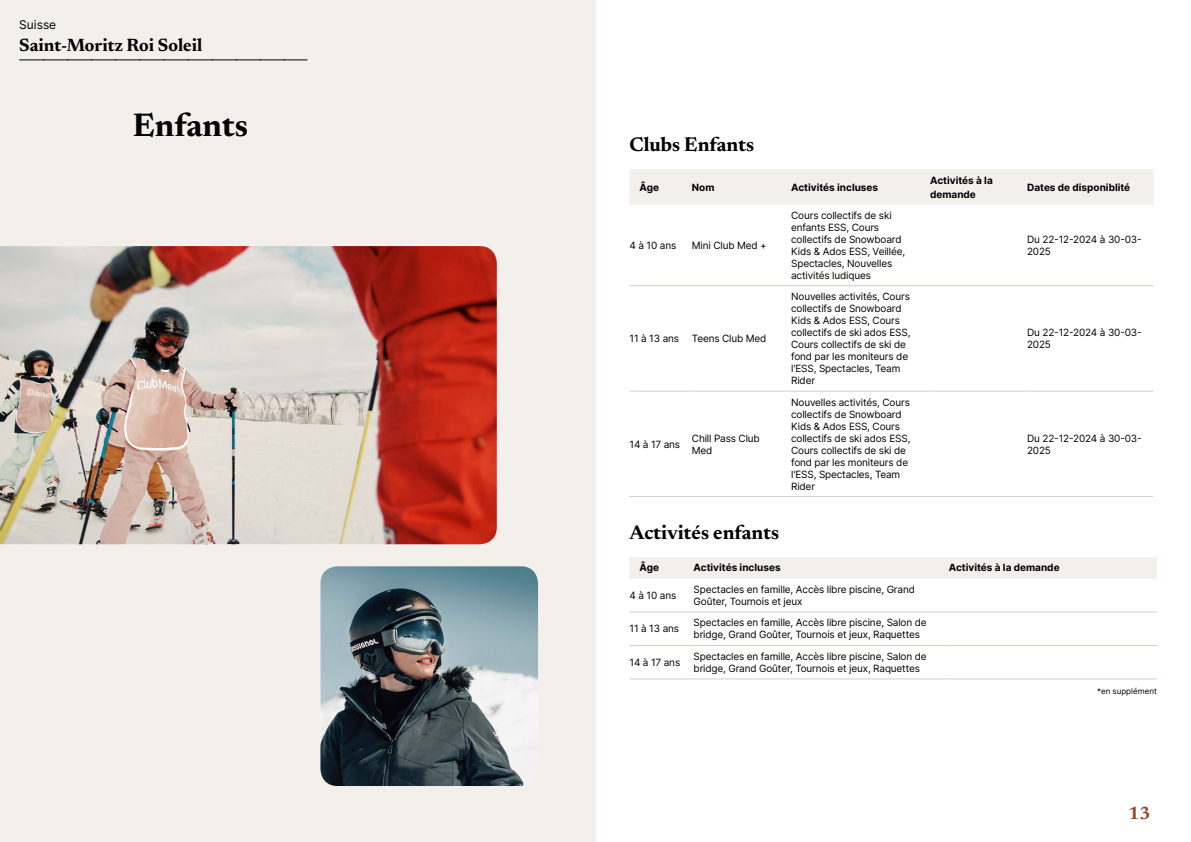
<style>
.page{position:relative;width:1191px;height:842px;background:#fff}
.page>*{position:absolute;margin:0;border:0;box-sizing:border-box;transform-origin:0 0}
.t1{font:700 33px "Newsreader 24 pt";color:#000}
.t2{font:700 20px "Newsreader 24 pt";color:#000}
.t3{font:700 18px "Newsreader 24 pt";color:#000}
.t4{font:700 18px "Newsreader 24 pt";color:#9d432c}
.t5{font:12px "Inter";color:#000}
.t6{font:10px/12px "Inter";letter-spacing:-.015em;color:#000}
.t7{font:700 10px/14px "Inter";color:#000}
.t8{font:8px "Inter";color:#000}
</style>
<div class="page">
<div style="left:0;top:0;width:595px;height:842px;background:#f3f0ec"></div>
<img style="left:0;top:246px;width:497px;height:298px">
<img style="left:320px;top:566px;width:218px;height:220px">
<svg style="left:20px;top:60px;width:287px;height:1px"></svg>
<div style="left:630px;top:169px;width:523px;height:36px;background:#f3f0ec"></div>
<hr style="left:629px;top:285px;width:63px;height:1px;background:#d7cdc1">
<hr style="left:692px;top:285px;width:99px;height:1px;background:#d7cdc1">
<hr style="left:791px;top:285px;width:139px;height:1px;background:#d7cdc1">
<hr style="left:930px;top:285px;width:97px;height:1px;background:#d7cdc1">
<hr style="left:1027px;top:285px;width:126px;height:1px;background:#d7cdc1">
<hr style="left:629px;top:391px;width:63px;height:1px;background:#d7cdc1">
<hr style="left:692px;top:391px;width:99px;height:1px;background:#d7cdc1">
<hr style="left:791px;top:391px;width:139px;height:1px;background:#d7cdc1">
<hr style="left:930px;top:391px;width:97px;height:1px;background:#d7cdc1">
<hr style="left:1027px;top:391px;width:126px;height:1px;background:#d7cdc1">
<hr style="left:629px;top:496px;width:63px;height:1px;background:#d7cdc1">
<hr style="left:692px;top:496px;width:99px;height:1px;background:#d7cdc1">
<hr style="left:791px;top:496px;width:139px;height:1px;background:#d7cdc1">
<hr style="left:930px;top:496px;width:97px;height:1px;background:#d7cdc1">
<hr style="left:1027px;top:496px;width:126px;height:1px;background:#d7cdc1">
<div style="left:630px;top:557px;width:527px;height:22px;background:#f3f0ec"></div>
<hr style="left:629px;top:611px;width:64px;height:1px;background:#d7cdc1">
<hr style="left:693px;top:611px;width:255px;height:1px;background:#d7cdc1">
<hr style="left:948px;top:611px;width:209px;height:1px;background:#d7cdc1">
<hr style="left:629px;top:645px;width:64px;height:1px;background:#d7cdc1">
<hr style="left:693px;top:645px;width:255px;height:1px;background:#d7cdc1">
<hr style="left:948px;top:645px;width:209px;height:1px;background:#d7cdc1">
<hr style="left:629px;top:678px;width:64px;height:1px;background:#d7cdc1">
<hr style="left:693px;top:678px;width:255px;height:1px;background:#d7cdc1">
<hr style="left:948px;top:678px;width:209px;height:1px;background:#d7cdc1">
<p class="t5" style="left:19px;top:15px;width:39px">Suisse</p>
<h3 class="t3" style="left:19px;top:32px;width:185px">Saint-Moritz Roi Soleil</h3>
<h1 class="t1" style="left:133px;top:101px;width:117px">Enfants</h1>
<h2 class="t2" style="left:629px;top:130px;width:126px">Clubs Enfants</h2>
<p class="t7" style="left:639px;top:180px;width:21px">Âge</p>
<p class="t7" style="left:692px;top:180px;width:24px">Nom</p>
<p class="t7" style="left:791px;top:180px;width:88px">Activités incluses</p>
<p class="t7" style="left:930px;top:173px;width:64px">Activités à la demande</p>
<p class="t7" style="left:1027px;top:180px;width:105px">Dates de disponiblité</p>
<p class="t6" style="left:629px;top:239px;width:48px">4 à 10 ans</p>
<p class="t6" style="left:692px;top:239px;width:76px">Mini Club Med +</p>
<p class="t6" style="left:629px;top:332px;width:51px">11 à 13 ans</p>
<p class="t6" style="left:692px;top:332px;width:76px">Teens Club Med</p>
<p class="t6" style="left:629px;top:438px;width:52px">14 à 17 ans</p>
<p class="t6" style="left:692px;top:432px;width:69px">Chill Pass Club<br>Med</p>
<p class="t6" style="left:791px;top:209px;width:116px">Cours collectifs de ski enfants ESS, Cours collectifs de Snowboard<br>Kids &amp; Ados ESS, Veillée,<br>Spectacles, Nouvelles activités ludiques</p>
<p class="t6" style="left:791px;top:290px;width:121px">Nouvelles activités, Cours collectifs de Snowboard<br>Kids &amp; Ados ESS, Cours collectifs de ski ados ESS,<br>Cours collectifs de ski de fond par les moniteurs de l'ESS, Spectacles, Team<br>Rider</p>
<p class="t6" style="left:791px;top:396px;width:121px">Nouvelles activités, Cours collectifs de Snowboard<br>Kids &amp; Ados ESS, Cours collectifs de ski ados ESS,<br>Cours collectifs de ski de fond par les moniteurs de l'ESS, Spectacles, Team<br>Rider</p>
<p class="t6" style="left:1027px;top:233px;width:116px">Du 22-12-2024 à 30-03-<br>2025</p>
<p class="t6" style="left:1027px;top:326px;width:116px">Du 22-12-2024 à 30-03-<br>2025</p>
<p class="t6" style="left:1027px;top:432px;width:116px">Du 22-12-2024 à 30-03-<br>2025</p>
<h2 class="t2" style="left:629px;top:518px;width:151px">Activités enfants</h2>
<p class="t7" style="left:639px;top:561px;width:21px">Âge</p>
<p class="t7" style="left:693px;top:561px;width:88px">Activités incluses</p>
<p class="t7" style="left:948px;top:561px;width:112px">Activités à la demande</p>
<p class="t6" style="left:629px;top:589px;width:48px">4 à 10 ans</p>
<p class="t6" style="left:693px;top:583px;width:223px">Spectacles en famille, Accès libre piscine, Grand<br>Goûter, Tournois et jeux</p>
<p class="t6" style="left:629px;top:622px;width:51px">11 à 13 ans</p>
<p class="t6" style="left:693px;top:616px;width:234px">Spectacles en famille, Accès libre piscine, Salon de bridge, Grand Goûter, Tournois et jeux, Raquettes</p>
<p class="t6" style="left:629px;top:656px;width:52px">14 à 17 ans</p>
<p class="t6" style="left:693px;top:650px;width:234px">Spectacles en famille, Accès libre piscine, Salon de bridge, Grand Goûter, Tournois et jeux, Raquettes</p>
<p class="t8" style="left:1097px;top:685px;width:61px">*en supplément</p>
<h3 class="t4" style="left:1128px;top:800px;width:24px">13</h3>
</div>
